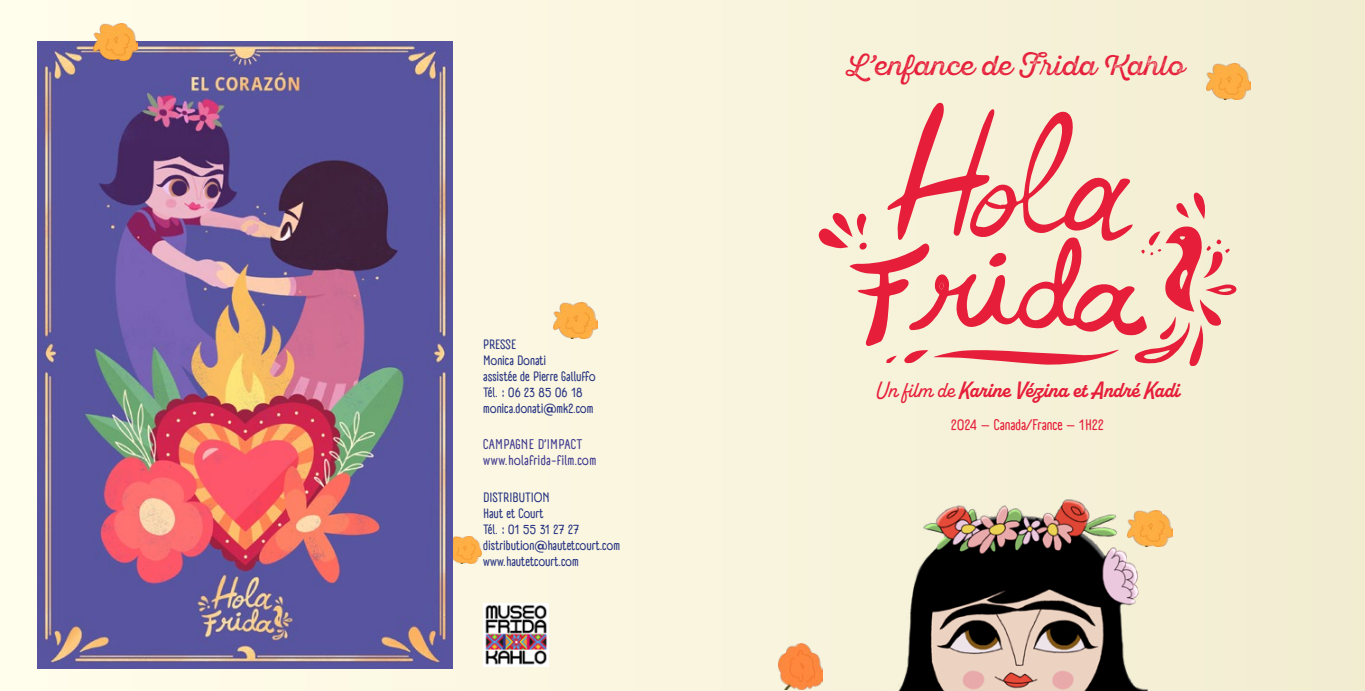
<style>
.page{position:relative;width:1365px;height:691px;background:#fff}
.page>*{position:absolute;margin:0;border:0;box-sizing:border-box;transform-origin:0 0}
.t1{font:27.62px "Sant Elia Rough Two";color:#e61e3a}
.t2{font:700 22.38px "Alkaline";letter-spacing:-.005em;color:#e61e3a}
.t3{font:700 15px "A Day Without Sun Text";color:#e61e3a}
.t4{font:700 13.75px/16.5px "A Day Without Sun Text";letter-spacing:.02em;color:#423c90}
.t5{font:700 13.25px/15.9px "A Day Without Sun Text";color:#283583}
.s1{font-family:"Ariana Pro"}
.s2{font-weight:500}
</style>
<div class="page">
<div style="left:0;top:0;width:1363px;height:690px;background:#f8f4dd"></div>
<img style="left:868px;top:499px;width:294px;height:192px">
<img style="left:452px;top:536px;width:30px;height:28px">
<img style="left:553px;top:303px;width:45px;height:36px">
<img style="left:1127px;top:510px;width:44px;height:36px">
<img style="left:778px;top:643px;width:44px;height:47px">
<img style="left:37px;top:42px;width:415px;height:627px">
<img style="left:94px;top:24px;width:44px;height:36px">
<img style="left:1206px;top:64px;width:44px;height:36px">
<svg style="left:818px;top:102px;width:419px;height:264px"></svg>
<img style="left:483px;top:603px;width:66px;height:64px">
<p class="t5" style="left:483px;top:337px;width:114px">PRESSE<br>Monica Donati<br>assistée de Pierre Galluffo<br>Tél. : 06 23 85 06 18 monica.donati<span class="s1">@</span>mk2.com</p>
<p class="t4" style="left:483px;top:436px;width:114px">CAMPAGNE D’IMPACT www.holafrida-film.com</p>
<p class="t5" style="left:483px;top:490px;width:138px">DISTRIBUTION<br>Haut et Court<br>Tél. : 01 55 31 27 27 distribution<span class="s1">@</span>hautetcourt.com www.hautetcourt.com</p>
<h1 class="t1" style="left:846px;top:49px;width:339px">L’enfance de Frida Kahlo</h1>
<h2 class="t2" style="left:875px;top:376px;width:305px"><span class="s2">Un film de</span> Karine Vézina et André Kadi</h2>
<p class="t3" style="left:951px;top:413px;width:154px">2024 – Canada/France – 1H22</p>
</div>
